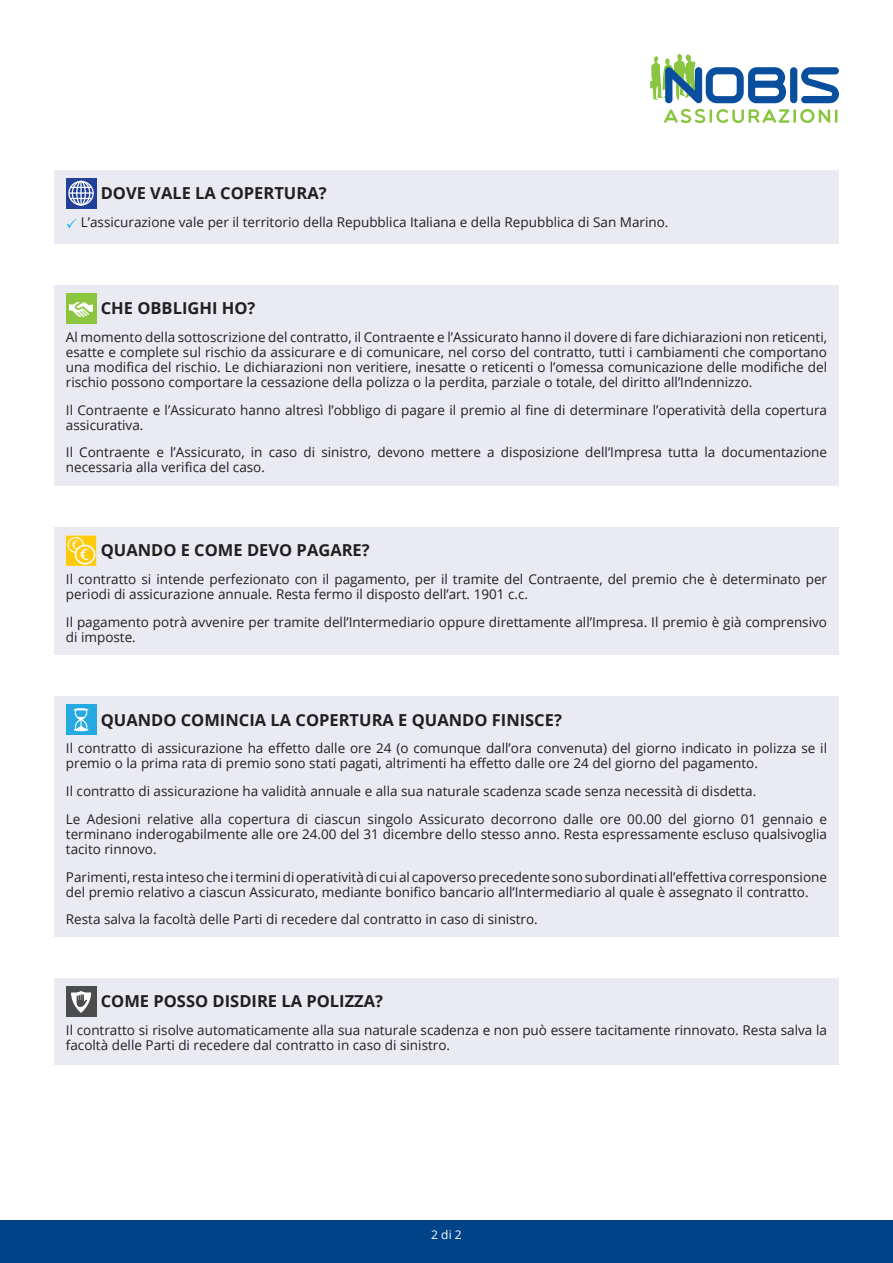
<style>
.page{position:relative;width:893px;height:1263px;background:#fff}
.page>*{position:absolute;margin:0;border:0;box-sizing:border-box;transform-origin:0 0}
.t1{font:700 16.5px "Open Sans";color:#231f20}
.t2{font:13.5px/15px "Open Sans";color:#231f20}
.t3{font:12px "Open Sans";color:#fff}
</style>
<div class="page">
<div style="left:0;top:1220px;width:893px;height:43px;background:#004389"></div>
<div style="left:54px;top:285px;width:785px;height:200px;background:#eaeaf3"></div>
<div style="left:66px;top:293px;width:30px;height:30px;background:#8bc63e"></div>
<svg style="left:69px;top:301px;width:24px;height:17px"></svg>
<div style="left:54px;top:527px;width:785px;height:128px;background:#eaeaf3"></div>
<svg style="left:66px;top:535px;width:30px;height:31px"></svg>
<div style="left:54px;top:696px;width:785px;height:240px;background:#eaeaf3"></div>
<div style="left:66px;top:704px;width:30px;height:31px;background:#24aae1"></div>
<svg style="left:74px;top:708px;width:14px;height:23px"></svg>
<div style="left:54px;top:978px;width:785px;height:87px;background:#eaeaf3"></div>
<div style="left:66px;top:986px;width:30px;height:30px;background:#4b4c4d"></div>
<svg style="left:71px;top:991px;width:20px;height:22px"></svg>
<div style="left:54px;top:170px;width:785px;height:73px;background:#eaeaf3"></div>
<svg style="left:66px;top:178px;width:30px;height:31px"></svg>
<div style="left:68px;top:181px;width:26px;height:25px;border:1px solid #fff;border-radius:50%"></div>
<div style="left:72px;top:181px;width:18px;height:25px;border:1px solid #fff;border-radius:50%"></div>
<div style="left:76px;top:181px;width:10px;height:25px;border:1px solid #fff;border-radius:50%"></div>
<hr style="left:80px;top:181px;width:2px;height:24px;background:#fff">
<svg style="left:71px;top:187px;width:21px;height:1px"></svg>
<svg style="left:70px;top:198px;width:22px;height:1px"></svg>
<hr style="left:69px;top:192px;width:24px;height:2px;background:#fff">
<svg style="left:650px;top:54px;width:189px;height:69px"></svg>
<p class="t1" style="left:101px;top:182px;width:227px">DOVE VALE LA COPERTURA?</p>
<p class="t2" style="left:81px;top:214px;width:589px">L’assicurazione vale per il territorio della Repubblica Italiana e della Repubblica di San Marino.</p>
<p class="t1" style="left:101px;top:296px;width:156px">CHE OBBLIGHI HO?</p>
<p class="t2" style="left:66px;top:329px;width:763px;text-align:justify">Al momento della sottoscrizione del contratto, il Contraente e l’Assicurato hanno il dovere di fare dichiarazioni non reticenti, esatte e complete sul rischio da assicurare e di comunicare, nel corso del contratto, tutti i cambiamenti che comportano una modifica del rischio. Le dichiarazioni non veritiere, inesatte o reticenti o l’omessa comunicazione delle modifiche del rischio possono comportare la cessazione della polizza o la perdita, parziale o totale, del diritto all’Indennizzo.</p>
<p class="t2" style="left:66px;top:402px;width:763px">Il Contraente e l’Assicurato hanno altresì l’obbligo di pagare il premio al fine di determinare l’operatività della copertura assicurativa.</p>
<p class="t2" style="left:66px;top:445px;width:763px">Il Contraente e l’Assicurato, in caso di sinistro, devono mettere a disposizione dell’Impresa tutta la documentazione necessaria alla verifica del caso.</p>
<p class="t1" style="left:101px;top:539px;width:270px">QUANDO E COME DEVO PAGARE?</p>
<p class="t2" style="left:66px;top:571px;width:763px">Il contratto si intende perfezionato con il pagamento, per il tramite del Contraente, del premio che è determinato per periodi di assicurazione annuale. Resta fermo il disposto dell’art. 1901 c.c.</p>
<p class="t2" style="left:66px;top:614px;width:763px">Il pagamento potrà avvenire per tramite dell’Intermediario oppure direttamente all’Impresa. Il premio è già comprensivo di imposte.</p>
<p class="t1" style="left:101px;top:708px;width:463px">QUANDO COMINCIA LA COPERTURA E QUANDO FINISCE?</p>
<p class="t2" style="left:66px;top:740px;width:763px">Il contratto di assicurazione ha effetto dalle ore 24 (o comunque dall’ora convenuta) del giorno indicato in polizza se il premio o la prima rata di premio sono stati pagati, altrimenti ha effetto dalle ore 24 del giorno del pagamento.</p>
<p class="t2" style="left:66px;top:777px;width:763px;line-height:27.8px">Il contratto di assicurazione ha validità annuale e alla sua naturale scadenza scade senza necessità di disdetta.<br>Le Adesioni relative alla copertura di ciascun singolo Assicurato decorrono dalle ore 00.00 del giorno 01 gennaio e</p>
<p class="t2" style="left:66px;top:826px;width:763px">terminano inderogabilmente alle ore 24.00 del 31 dicembre dello stesso anno. Resta espressamente escluso qualsivoglia tacito rinnovo.</p>
<p class="t2" style="left:66px;top:869px;width:763px">Parimenti, resta inteso che i termini di operatività di cui al capoverso precedente sono subordinati all’effettiva corresponsione del premio relativo a ciascun Assicurato, mediante bonifico bancario all’Intermediario al quale è assegnato il contratto.</p>
<p class="t2" style="left:66px;top:911px;width:473px">Resta salva la facoltà delle Parti di recedere dal contratto in caso di sinistro.</p>
<p class="t1" style="left:101px;top:989px;width:284px">COME POSSO DISDIRE LA POLIZZA?</p>
<p class="t2" style="left:66px;top:1022px;width:763px">Il contratto si risolve automaticamente alla sua naturale scadenza e non può essere tacitamente rinnovato. Resta salva la facoltà delle Parti di recedere dal contratto in caso di sinistro.</p>
<p class="t3" style="left:431px;top:1227px;width:32px">2 di 2</p>
</div>
